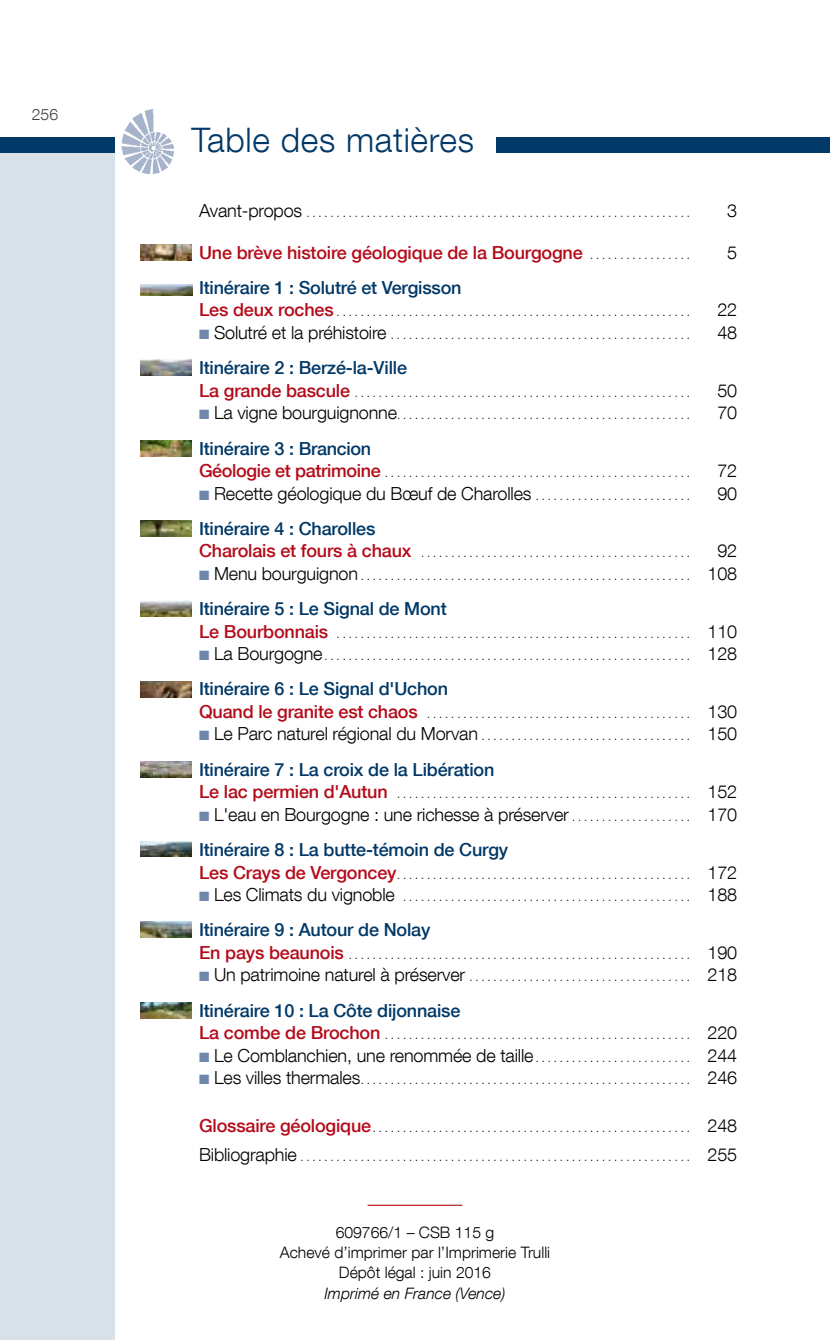
<style>
.page{position:relative;width:830px;height:1340px;background:#fff}
.page>*{position:absolute;margin:0;border:0;box-sizing:border-box;transform-origin:0 0}
.t1{font:300 33.75px "Helvetica Neue LT Com";letter-spacing:.02em;color:#003867}
.t2{font:500 18px "Helvetica Neue LT Com";letter-spacing:-.01em;color:#003867}
.t3{font:300 18px "Helvetica Neue LT Com";letter-spacing:-.01em;color:#000}
.t4{font:500 18px "Helvetica Neue LT Com";letter-spacing:-.01em;color:#b40b1a}
.t5{font:300 15.75px/20.2px "Helvetica Neue LT Com";color:#000;text-align:center}
.t6{font:italic 300 15.75px "Helvetica Neue LT Com";color:#000}
.t7{font:300 15.75px "Helvetica Neue LT Com";color:#3e3d40}
.t8{font:300 11.25px "Helvetica Neue LT Com";color:#000}
.s1{font-size:18px}
.s2{font-weight:300;font-size:11.25px;color:#000}
.s3{font-weight:500;font-size:18px;color:#b40b1a}
.s4{color:#6e87ab}
.s5{font-size:11.25px}
</style>
<div class="page">
<div style="left:0;top:137px;width:115px;height:16px;background:#003867"></div>
<div style="left:0;top:153px;width:115px;height:1186px;background:#d9e1e8"></div>
<div style="left:496px;top:137px;width:333px;height:16px;background:#003867"></div>
<img style="left:121px;top:108px;width:53px;height:66px">
<img style="left:140px;top:244px;width:51px;height:16px">
<img style="left:140px;top:284px;width:52px;height:11px">
<img style="left:140px;top:360px;width:51px;height:16px">
<img style="left:140px;top:440px;width:51px;height:16px">
<img style="left:140px;top:520px;width:51px;height:16px">
<img style="left:140px;top:600px;width:51px;height:16px">
<img style="left:140px;top:681px;width:51px;height:16px">
<img style="left:140px;top:761px;width:51px;height:16px">
<img style="left:140px;top:841px;width:51px;height:15px">
<img style="left:140px;top:922px;width:51px;height:15px">
<img style="left:140px;top:1002px;width:51px;height:16px">
<hr style="left:367px;top:1204px;width:95px;height:1px;background:#b40b1a">
<h3 class="t7" style="left:32px;top:104px;width:28px">256</h3>
<h1 class="t1" style="left:191px;top:119px;width:284px">Table des matières</h1>
<p class="t8" style="left:199px;top:206px;width:486px"><span class="s1">Avant-propos</span> . . . . . . . . . . . . . . . . . . . . . . . . . . . . . . . . . . . . . . . . . . . . . . . . . . . . . . . . . . . . . . .</p>
<h2 class="t3" style="left:727px;top:200px;width:12px">3</h2>
<h2 class="t4" style="left:199px;top:241px;width:490px">Une brève histoire géologique de la Bourgogne <span class="s2">. . . . . . . . . . . . . . . . .</span></h2>
<h2 class="t3" style="left:727px;top:241px;width:12px">5</h2>
<h2 class="t2" style="left:199px;top:277px;width:264px">Itinéraire 1 : Solutré et Vergisson</h2>
<p class="t8" style="left:199px;top:305px;width:486px"><span class="s3">Les deux roches</span> . . . . . . . . . . . . . . . . . . . . . . . . . . . . . . . . . . . . . . . . . . . . . . . . . . . . . . . . . .</p>
<h2 class="t3" style="left:717px;top:299px;width:21px">22</h2>
<p class="t8" style="left:199px;top:328px;width:486px"><span class="s4">■</span> <span class="s1">Solutré et la préhistoire</span> . . . . . . . . . . . . . . . . . . . . . . . . . . . . . . . . . . . . . . . . . . . . . . . . .</p>
<h2 class="t3" style="left:717px;top:321px;width:21px">48</h2>
<h2 class="t2" style="left:199px;top:357px;width:209px">Itinéraire 2 : Berzé-la-Ville</h2>
<p class="t8" style="left:199px;top:386px;width:486px"><span class="s3">La grande bascule</span> . . . . . . . . . . . . . . . . . . . . . . . . . . . . . . . . . . . . . . . . . . . . . . . . . . . . . . .</p>
<h2 class="t3" style="left:717px;top:379px;width:21px">50</h2>
<p class="t8" style="left:199px;top:408px;width:486px"><span class="s4">■</span> <span class="s1">La vigne bourguignonne</span> . . . . . . . . . . . . . . . . . . . . . . . . . . . . . . . . . . . . . . . . . . . . . . . .</p>
<h2 class="t3" style="left:717px;top:402px;width:21px">70</h2>
<h2 class="t2" style="left:199px;top:437px;width:173px">Itinéraire 3 : Brancion</h2>
<p class="t8" style="left:199px;top:466px;width:486px"><span class="s3">Géologie et patrimoine</span> . . . . . . . . . . . . . . . . . . . . . . . . . . . . . . . . . . . . . . . . . . . . . . . . . .</p>
<h2 class="t3" style="left:717px;top:459px;width:21px">72</h2>
<h2 class="t3" style="left:199px;top:482px;width:486px"><span class="s4">■</span> Recette géologique du Bœuf de Charolles <span class="s5">. . . . . . . . . . . . . . . . . . . . . . . . .</span></h2>
<h2 class="t3" style="left:717px;top:482px;width:21px">90</h2>
<h2 class="t2" style="left:199px;top:517px;width:178px">Itinéraire 4 : Charolles</h2>
<p class="t8" style="left:199px;top:546px;width:486px"><span class="s3">Charolais et fours à chaux</span> . . . . . . . . . . . . . . . . . . . . . . . . . . . . . . . . . . . . . . . . . . . .</p>
<h2 class="t3" style="left:717px;top:540px;width:21px">92</h2>
<p class="t8" style="left:199px;top:569px;width:539px"><span class="s4">■</span> <span class="s1">Menu bourguignon</span>....................................................... <span class="s1">108</span></p>
<h2 class="t2" style="left:199px;top:598px;width:249px">Itinéraire 5 : Le Signal de Mont</h2>
<p class="t8" style="left:199px;top:626px;width:486px"><span class="s3">Le Bourbonnais</span> . . . . . . . . . . . . . . . . . . . . . . . . . . . . . . . . . . . . . . . . . . . . . . . . . . . . . . . . . .</p>
<h2 class="t3" style="left:707px;top:620px;width:31px">110</h2>
<p class="t8" style="left:199px;top:649px;width:486px"><span class="s4">■</span> <span class="s1">La Bourgogne</span> . . . . . . . . . . . . . . . . . . . . . . . . . . . . . . . . . . . . . . . . . . . . . . . . . . . . . . . . . . . .</p>
<h2 class="t3" style="left:707px;top:642px;width:31px">128</h2>
<h2 class="t2" style="left:199px;top:678px;width:250px">Itinéraire 6 : Le Signal d'Uchon</h2>
<p class="t8" style="left:199px;top:707px;width:486px"><span class="s3">Quand le granite est chaos</span> . . . . . . . . . . . . . . . . . . . . . . . . . . . . . . . . . . . . . . . . . . .</p>
<h2 class="t3" style="left:707px;top:700px;width:31px">130</h2>
<p class="t8" style="left:199px;top:729px;width:486px"><span class="s4">■</span> <span class="s1">Le Parc naturel régional du Morvan</span> . . . . . . . . . . . . . . . . . . . . . . . . . . . . . . . . . .</p>
<h2 class="t3" style="left:707px;top:723px;width:31px">150</h2>
<h2 class="t2" style="left:199px;top:758px;width:297px">Itinéraire 7 : La croix de la Libération</h2>
<p class="t8" style="left:199px;top:787px;width:486px"><span class="s3">Le lac permien d'Autun</span> . . . . . . . . . . . . . . . . . . . . . . . . . . . . . . . . . . . . . . . . . . . . . . . .</p>
<h2 class="t3" style="left:707px;top:780px;width:31px">152</h2>
<h2 class="t3" style="left:199px;top:803px;width:486px"><span class="s4">■</span> L'eau en Bourgogne : une richesse à préserver <span class="s5">. . . . . . . . . . . . . . . . . . .</span></h2>
<h2 class="t3" style="left:707px;top:803px;width:31px">170</h2>
<h2 class="t2" style="left:199px;top:838px;width:310px">Itinéraire 8 : La butte-témoin de Curgy</h2>
<p class="t8" style="left:199px;top:867px;width:486px"><span class="s3">Les Crays de Vergoncey</span> . . . . . . . . . . . . . . . . . . . . . . . . . . . . . . . . . . . . . . . . . . . . . . . .</p>
<h2 class="t3" style="left:707px;top:861px;width:31px">172</h2>
<p class="t8" style="left:199px;top:890px;width:486px"><span class="s4">■</span> <span class="s1">Les Climats du vignoble</span> . . . . . . . . . . . . . . . . . . . . . . . . . . . . . . . . . . . . . . . . . . . . . . .</p>
<h2 class="t3" style="left:707px;top:883px;width:31px">188</h2>
<h2 class="t2" style="left:199px;top:919px;width:233px">Itinéraire 9 : Autour de Nolay</h2>
<p class="t8" style="left:199px;top:948px;width:486px"><span class="s3">En pays beaunois</span> . . . . . . . . . . . . . . . . . . . . . . . . . . . . . . . . . . . . . . . . . . . . . . . . . . . . . . . .</p>
<h2 class="t3" style="left:707px;top:941px;width:31px">190</h2>
<p class="t8" style="left:199px;top:970px;width:486px"><span class="s4">■</span> <span class="s1">Un patrimoine naturel à préserver</span> . . . . . . . . . . . . . . . . . . . . . . . . . . . . . . . . . . . .</p>
<h2 class="t3" style="left:707px;top:963px;width:31px">218</h2>
<h2 class="t2" style="left:199px;top:999px;width:263px">Itinéraire 10 : La Côte dijonnaise</h2>
<p class="t8" style="left:199px;top:1028px;width:486px"><span class="s3">La combe de Brochon</span> . . . . . . . . . . . . . . . . . . . . . . . . . . . . . . . . . . . . . . . . . . . . . . . . . .</p>
<h2 class="t3" style="left:707px;top:1021px;width:31px">220</h2>
<h2 class="t3" style="left:199px;top:1044px;width:486px"><span class="s4">■</span> Le Comblanchien, une renommée de taille <span class="s5">. . . . . . . . . . . . . . . . . . . . . . . . .</span></h2>
<h2 class="t3" style="left:707px;top:1044px;width:31px">244</h2>
<p class="t8" style="left:199px;top:1073px;width:486px"><span class="s4">■</span> <span class="s1">Les villes thermales</span> . . . . . . . . . . . . . . . . . . . . . . . . . . . . . . . . . . . . . . . . . . . . . . . . . . . . . .</p>
<h2 class="t3" style="left:707px;top:1066px;width:31px">246</h2>
<p class="t8" style="left:199px;top:1121px;width:486px"><span class="s3">Glossaire géologique</span> . . . . . . . . . . . . . . . . . . . . . . . . . . . . . . . . . . . . . . . . . . . . . . . . . . . .</p>
<h2 class="t3" style="left:707px;top:1114px;width:31px">248</h2>
<p class="t8" style="left:199px;top:1150px;width:486px"><span class="s1">Bibliographie</span> . . . . . . . . . . . . . . . . . . . . . . . . . . . . . . . . . . . . . . . . . . . . . . . . . . . . . . . . . . . . . . . .</p>
<h2 class="t3" style="left:707px;top:1143px;width:31px">255</h2>
<h3 class="t5" style="left:279px;top:1221px;width:272px">609766/1 – CSB 115 g<br>Achevé d’imprimer par l’Imprimerie Trulli<br>Dépôt légal : juin 2016</h3>
<h3 class="t6" style="left:324px;top:1283px;width:182px">Imprimé en France (Vence)</h3>
</div>
